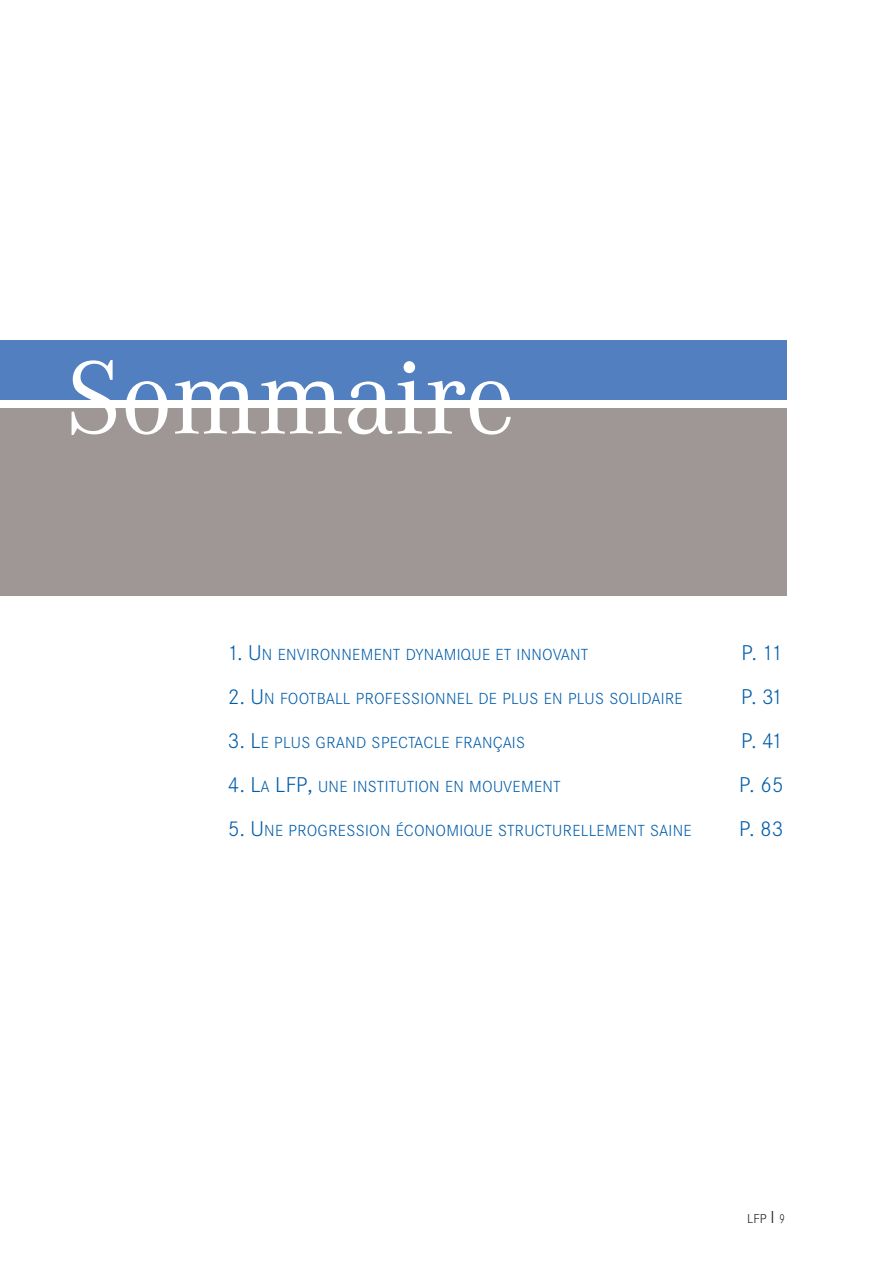
<style>
.page{position:relative;width:893px;height:1263px;background:#fff}
.page>*{position:absolute;margin:0;border:0;box-sizing:border-box;transform-origin:0 0}
.t1{font:108px "Corporate A";color:#fff}
.t2{font:300 21px "Corporate SBQ";letter-spacing:-.09em;color:#015dab}
.t3{font:300 15.75px "Corporate SBQ";letter-spacing:.01em;color:#015dab}
.t4{font:300 13.5px "Corporate S";color:#231f20}
.s1{font-size:21px}
.s2{font-size:18px}
</style>
<div class="page">
<div style="left:0;top:340px;width:787px;height:60px;background:#517fc0"></div>
<div style="left:0;top:408px;width:787px;height:187px;background:#9e9796"></div>
<h1 class="t1" style="left:65px;top:333px;width:451px">Sommaire</h1>
<p class="t3" style="left:228px;top:646px;width:362px"><span class="s1">1. U</span>N ENVIRONNEMENT DYNAMIQUE ET INNOVANT</p>
<h2 class="t2" style="left:741px;top:641px;width:43px">P. 11</h2>
<p class="t3" style="left:228px;top:690px;width:456px"><span class="s1">2. U</span>N FOOTBALL PROFESSIONNEL DE PLUS EN PLUS SOLIDAIRE</p>
<h2 class="t2" style="left:741px;top:685px;width:44px">P. 31</h2>
<p class="t3" style="left:228px;top:734px;width:299px"><span class="s1">3. L</span>E PLUS GRAND SPECTACLE FRANÇAIS</p>
<h2 class="t2" style="left:741px;top:729px;width:44px">P. 41</h2>
<p class="t3" style="left:228px;top:778px;width:334px"><span class="s1">4. L</span>A <span class="s1">LFP,</span> UNE INSTITUTION EN MOUVEMENT</p>
<h2 class="t2" style="left:739px;top:773px;width:46px">P. 65</h2>
<p class="t3" style="left:228px;top:822px;width:465px"><span class="s1">5. U</span>NE PROGRESSION ÉCONOMIQUE STRUCTURELLEMENT SAINE</p>
<h2 class="t2" style="left:739px;top:817px;width:46px">P. 83</h2>
<p class="t4" style="left:747px;top:1210px;width:40px">LFP <span class="s2">I</span> 9</p>
</div>
